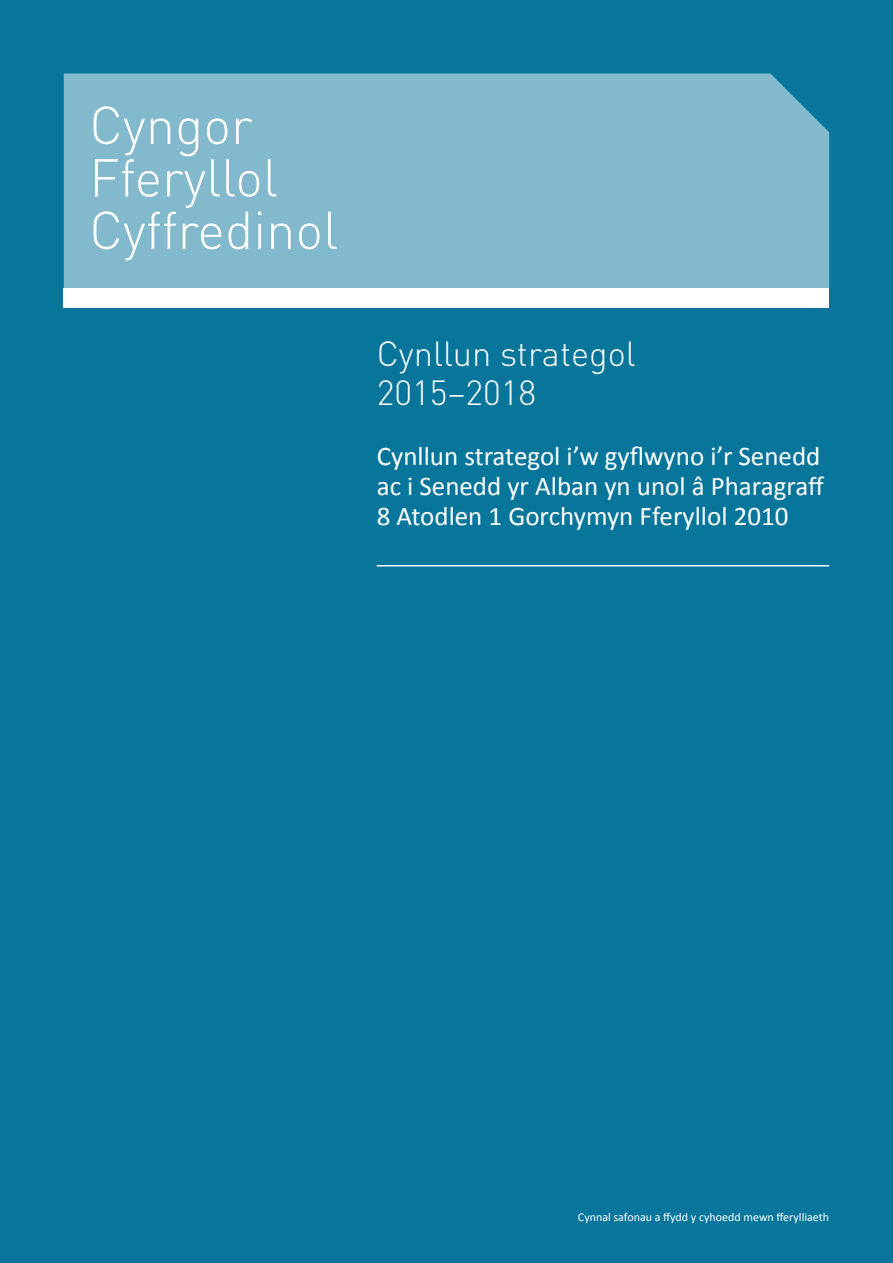
<style>
.page{position:relative;width:893px;height:1263px;background:#08759b}
.page>*{position:absolute;margin:0;border:0;box-sizing:border-box;transform-origin:0 0}
.t1{font:300 52.5px/52.5px "DIN";color:#fff}
.t2{font:300 34.5px/39px "DIN";color:#fff}
.t3{font:27px/30px "Calibri";color:#fff}
.t4{font:12px "Calibri";color:#fff}
</style>
<div class="page">
<div style="left:64px;top:74px;width:765px;height:214px;background:#83b9cc"></div>
<div style="left:64px;top:288px;width:765px;height:20px;background:#fff"></div>
<hr style="left:377px;top:565px;width:452px;height:1px;background:#fff">
<h1 class="t1" style="left:89px;top:98px;width:250px">Cyngor<br>Fferyllol<br>Cyffredinol</h1>
<p class="t2" style="left:377px;top:334px;width:261px">Cynllun strategol<br>2015–2018</p>
<p class="t3" style="left:377px;top:441px;width:449px">Cynllun strategol i’w gyflwyno i’r Senedd ac i Senedd yr Alban yn unol â Pharagraff<br>8 Atodlen 1 Gorchymyn Fferyllol 2010</p>
<p class="t4" style="left:578px;top:1209px;width:253px">Cynnal safonau a ffydd y cyhoedd mewn fferylliaeth</p>
</div>
